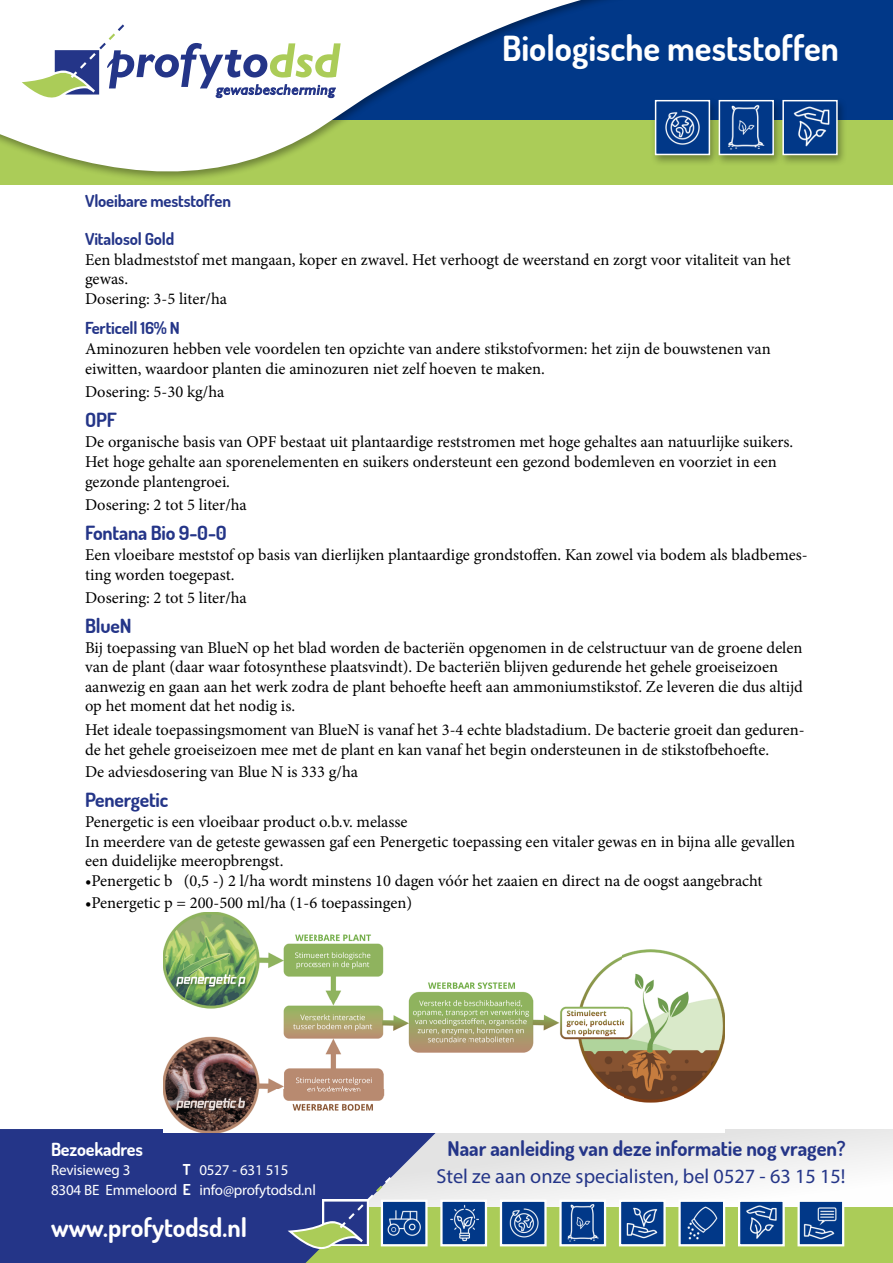
<style>
.page{position:relative;width:893px;height:1263px;background:#fff}
.page>*{position:absolute;margin:0;border:0;box-sizing:border-box;transform-origin:0 0}
.t1{font:700 34.5px "Dosis";color:#fff}
.t2{font:700 25.5px "Dosis";color:#fff}
.t3{font:700 20.25px "Dosis";color:#243588}
.t4{font:20.25px "Myriad Pro";color:#243588}
.t5{font:700 19.5px "Dosis";letter-spacing:-.01em;color:#243588}
.t6{font:700 18px "Dosis";letter-spacing:-.01em;color:#fff}
.t7{font:16.5px/19.8px "Minion Pro";color:#000}
.t8{font:700 16.5px "Dosis";letter-spacing:-.01em;color:#243588}
.t9{font:15px/19.5px "Myriad Pro";letter-spacing:-.01em;color:#fff}
.s1{font-family:"Dosis";font-weight:700}
</style>
<div class="page">
<svg style="left:439px;top:1129px;width:454px;height:79px;fill:#ececec"></svg>
<div style="left:0;top:1208px;width:893px;height:55px;background:#abcc58"></div>
<svg style="left:0;top:1129px;width:439px;height:134px;background:#33448a"></svg>
<div style="left:0;top:0;width:893px;height:184px;background:#abcc58"></div>
<div style="left:0;top:0;width:893px;height:119px;background:#013888"></div>
<svg style="left:0;top:0;width:636px;height:185px"></svg>
<svg style="left:22px;top:24px;width:319px;height:76px;background:#d0d6db"></svg>
<svg style="left:288px;top:1177px;width:103px;height:72px"></svg>
<img style="left:384px;top:1202px;width:41px;height:41px">
<div style="left:381px;top:1199px;width:47px;height:47px;border:2px solid #fff"></div>
<img style="left:443px;top:1202px;width:41px;height:41px">
<div style="left:440px;top:1199px;width:47px;height:47px;border:2px solid #fff"></div>
<img style="left:503px;top:1202px;width:41px;height:41px">
<div style="left:500px;top:1199px;width:47px;height:47px;border:2px solid #fff"></div>
<img style="left:562px;top:1202px;width:41px;height:41px">
<div style="left:559px;top:1199px;width:47px;height:47px;border:2px solid #fff"></div>
<img style="left:622px;top:1202px;width:41px;height:41px">
<div style="left:619px;top:1199px;width:47px;height:47px;border:2px solid #fff"></div>
<img style="left:681px;top:1202px;width:41px;height:41px">
<div style="left:678px;top:1199px;width:47px;height:47px;border:2px solid #fff"></div>
<img style="left:741px;top:1202px;width:41px;height:41px">
<div style="left:738px;top:1199px;width:47px;height:47px;border:2px solid #fff"></div>
<img style="left:800px;top:1202px;width:41px;height:41px">
<div style="left:797px;top:1199px;width:47px;height:47px;border:2px solid #fff"></div>
<div style="left:778px;top:96px;width:69px;height:70px;background:#000;opacity:.35"></div>
<img style="left:785px;top:103px;width:50px;height:49px">
<div style="left:782px;top:100px;width:56px;height:55px;border:2px solid #fff"></div>
<div style="left:714px;top:96px;width:69px;height:70px;background:#000;opacity:.35"></div>
<img style="left:722px;top:103px;width:49px;height:49px">
<div style="left:719px;top:100px;width:55px;height:55px;border:2px solid #fff"></div>
<div style="left:650px;top:96px;width:69px;height:70px;background:#000;opacity:.35"></div>
<img style="left:658px;top:103px;width:49px;height:49px">
<div style="left:655px;top:100px;width:55px;height:55px;border:2px solid #fff"></div>
<img style="left:164px;top:912px;width:561px;height:221px">
<h1 class="t1" style="left:502px;top:24px;width:338px">Biologische meststoffen</h1>
<p class="t8" style="left:85px;top:190px;width:147px">Vloeibare meststoffen</p>
<p class="t8" style="left:85px;top:227px;width:91px">Vitalosol Gold</p>
<p class="t7" style="left:85px;top:249px;width:707px">Een bladmeststof met mangaan, koper en zwavel. Het verhoogt de weerstand en zorgt voor vitaliteit van het gewas.<br>Dosering: 3-5 liter/ha</p>
<p class="t8" style="left:85px;top:317px;width:96px">Ferticell 16% N</p>
<p class="t7" style="left:85px;top:339px;width:687px">Aminozuren hebben vele voordelen ten opzichte van andere stikstofvormen: het zijn de bouwstenen van eiwitten, waardoor planten die aminozuren niet zelf hoeven te maken.</p>
<p class="t7" style="left:85px;top:382px;width:141px">Dosering: 5-30 kg/ha</p>
<p class="t5" style="left:85px;top:407px;width:33px">OPF</p>
<p class="t7" style="left:85px;top:432px;width:710px">De organische basis van OPF bestaat uit plantaardige reststromen met hoge gehaltes aan natuurlijke suikers.<br>Het hoge gehalte aan sporenelementen en suikers ondersteunt een gezond bodemleven en voorziet in een gezonde plantengroei.</p>
<p class="t7" style="left:85px;top:495px;width:163px">Dosering: 2 tot 5 liter/ha</p>
<p class="t5" style="left:85px;top:519px;width:143px">Fontana Bio 9-0-0</p>
<p class="t7" style="left:85px;top:545px;width:724px">Een vloeibare meststof op basis van dierlijken plantaardige grondstoffen. Kan zowel via bodem als bladbemes&shy;ting worden toegepast.</p>
<p class="t7" style="left:85px;top:588px;width:163px">Dosering: 2 tot 5 liter/ha</p>
<p class="t5" style="left:85px;top:612px;width:48px">BlueN</p>
<p class="t7" style="left:85px;top:637px;width:719px">Bij toepassing van BlueN op het blad worden de bacteriën opgenomen in de celstructuur van de groene delen van de plant (daar waar fotosynthese plaatsvindt). De bacteriën blijven gedurende het gehele groeiseizoen aanwezig en gaan aan het werk zodra de plant behoefte heeft aan ammoniumstikstof. Ze leveren die dus altijd op het moment dat het nodig is.</p>
<p class="t7" style="left:85px;top:720px;width:721px">Het ideale toepassingsmoment van BlueN is vanaf het 3-4 echte bladstadium. De bacterie groeit dan geduren&shy;de het gehele groeiseizoen mee met de plant en kan vanaf het begin ondersteunen in de stikstofbehoefte.</p>
<p class="t7" style="left:85px;top:762px;width:274px">De adviesdosering van Blue N is 333 g/ha</p>
<p class="t5" style="left:85px;top:786px;width:85px">Penergetic</p>
<p class="t7" style="left:85px;top:812px;width:712px">Penergetic is een vloeibaar product o.b.v. melasse<br>In meerdere van de geteste gewassen gaf een Penergetic toepassing een vitaler gewas en in bijna alle gevallen een duidelijke meeropbrengst.</p>
<p class="t7" style="left:85px;top:871px;width:679px">•Penergetic b (0,5 -) 2 l/ha wordt minstens 10 dagen vóór het zaaien en direct na de oogst aangebracht</p>
<p class="t7" style="left:85px;top:893px;width:329px">•Penergetic p = 200-500 ml/ha (1-6 toepassingen)</p>
<p class="t6" style="left:51px;top:1137px;width:93px">Bezoekadres</p>
<p class="t9" style="left:51px;top:1160px;width:266px">Revisieweg 3<br>8304 BE Emmeloord <span class="s1">E</span> info@profytodsd.nl</p>
<p class="t9" style="left:183px;top:1160px;width:107px"><span class="s1">T</span> 0527 - 631 515</p>
<h2 class="t2" style="left:51px;top:1210px;width:197px">www.profytodsd.nl</h2>
<p class="t3" style="left:447px;top:1135px;width:400px">Naar aanleiding van deze informatie nog vragen?</p>
<p class="t4" style="left:437px;top:1164px;width:410px">Stel ze aan onze specialisten, bel 0527 - 63 15 15!</p>
</div>
